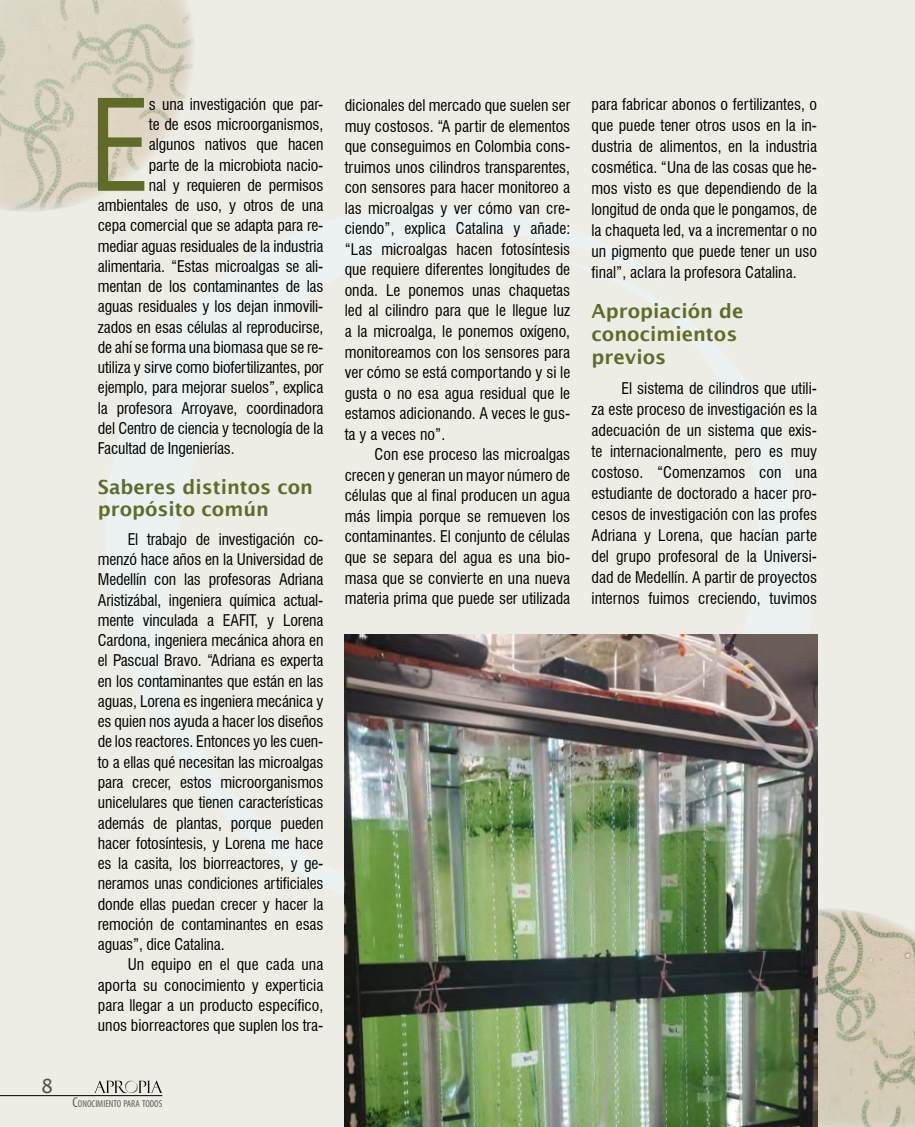
<style>
.page{position:relative;width:915px;height:1127px;background:#fff}
.page>*{position:absolute;margin:0;border:0;box-sizing:border-box;transform-origin:0 0}
.t1{font:condensed 123.45px "Swiss 721 BT";color:#5e6c27}
.t2{font:600 19.5px/23.2px "Lucida Sans";color:#5e6c27}
.t3{font:19.5px "Lucida Sans";color:#575756}
.t4{font:condensed 15.75px/20.2px "Swiss 721 BT";letter-spacing:-.01em;color:#000;text-align:justify}
.t5{font:condensed 10.05px "Myriad Pro";color:#646363}
.s1{font-size:14.4px}
</style>
<div class="page">
<div style="left:0;top:0;width:914px;height:1127px;background:#eeede5"></div>
<svg style="left:105px;top:207px;width:713px;height:700px"></svg>
<img style="left:816px;top:907px;width:98px;height:220px">
<img style="left:344px;top:635px;width:472px;height:492px">
<img style="left:0;top:0;width:197px;height:213px">
<p class="t3" style="left:41px;top:1074px;width:14px">8</p>
<h1 class="t1" style="left:90px;top:72px;width:62px">E</h1>
<p class="t4" style="left:149px;top:94px;width:176px">s una investigación que par-</p>
<p class="t4" style="left:149px;top:114px;width:176px">te de esos microorganismos,</p>
<p class="t4" style="left:149px;top:134px;width:176px">algunos nativos que hacen</p>
<p class="t4" style="left:149px;top:155px;width:176px">parte de la microbiota nacio-</p>
<p class="t4" style="left:149px;top:175px;width:176px">nal y requieren de permisos</p>
<p class="t4" style="left:98px;top:195px;width:227px">ambientales de uso, y otros de una</p>
<p class="t4" style="left:98px;top:215px;width:227px">cepa comercial que se adapta para re-</p>
<p class="t4" style="left:98px;top:236px;width:227px">mediar aguas residuales de la industria</p>
<p class="t4" style="left:98px;top:256px;width:227px">alimentaria. “Estas microalgas se ali-</p>
<p class="t4" style="left:98px;top:276px;width:227px">mentan de los contaminantes de las</p>
<p class="t4" style="left:98px;top:296px;width:227px">aguas residuales y los dejan inmovili-</p>
<p class="t4" style="left:98px;top:317px;width:227px">zados en esas células al reproducirse,</p>
<p class="t4" style="left:98px;top:337px;width:227px">de ahí se forma una biomasa que se re-</p>
<p class="t4" style="left:98px;top:357px;width:227px">utiliza y sirve como biofertilizantes, por</p>
<p class="t4" style="left:98px;top:377px;width:227px">ejemplo, para mejorar suelos”, explica</p>
<p class="t4" style="left:98px;top:398px;width:227px">la profesora Arroyave, coordinadora</p>
<p class="t4" style="left:98px;top:418px;width:227px">del Centro de ciencia y tecnología de la</p>
<p class="t4" style="left:98px;top:438px;width:138px">Facultad de Ingenierías.</p>
<p class="t2" style="left:98px;top:475px;width:217px;line-height:22.5px">Saberes distintos con propósito común</p>
<p class="t4" style="left:98px;top:529px;width:227px;text-indent:30px">El trabajo de investigación co&shy;menzó hace años en la Universidad de Medellín con las profesoras Adriana Aristizábal, ingeniera química actual&shy;mente vinculada a EAFIT, y Lorena Cardona, ingeniera mecánica ahora en el Pascual Bravo. “Adriana es experta en los contaminantes que están en las aguas, Lorena es ingeniera mecánica y es quien nos ayuda a hacer los diseños de los reactores. Entonces yo les cuen&shy;to a ellas qué necesitan las microalgas para crecer, estos microorganismos unicelulares que tienen características además de plantas, porque pueden hacer fotosíntesis, y Lorena me hace es la casita, los biorreactores, y ge&shy;neramos unas condiciones artificiales donde ellas puedan crecer y hacer la remoción de contaminantes en esas aguas”, dice Catalina.</p>
<p class="t4" style="left:98px;top:954px;width:227px;text-indent:30px">Un equipo en el que cada una aporta su conocimiento y experticia para llegar a un producto específico, unos biorreactores que suplen los tra-</p>
<p class="t5" style="left:73px;top:1097px;width:91px"><span class="s1">C</span>ONOCIMIENTO PARA TODOS</p>
<p class="t4" style="left:344px;top:95px;width:227px">dicionales del mercado que suelen ser muy costosos. “A partir de elementos que conseguimos en Colombia cons&shy;truimos unos cilindros transparentes, con sensores para hacer monitoreo a las microalgas y ver cómo van cre&shy;ciendo”, explica Catalina y añade: “Las microalgas hacen fotosíntesis que requiere diferentes longitudes de onda. Le ponemos unas chaquetas led al cilindro para que le llegue luz a la microalga, le ponemos oxígeno, monitoreamos con los sensores para ver cómo se está comportando y si le gusta o no esa agua residual que le estamos adicionando. A veces le gus&shy;ta y a veces no”.</p>
<p class="t4" style="left:344px;top:444px;width:227px;text-indent:30px">Con ese proceso las microalgas crecen y generan un mayor número de células que al final producen un agua más limpia porque se remueven los contaminantes. El conjunto de células que se separa del agua es una bio&shy;masa que se convierte en una nueva materia prima que puede ser utilizada</p>
<p class="t4" style="left:591px;top:94px;width:227px;line-height:21px">para fabricar abonos o fertilizantes, o que puede tener otros usos en la in&shy;dustria de alimentos, en la industria cosmética. “Una de las cosas que he&shy;mos visto es que dependiendo de la longitud de onda que le pongamos, de la chaqueta led, va a incrementar o no un pigmento que puede tener un uso final”, aclara la profesora Catalina.</p>
<p class="t2" style="left:591px;top:299px;width:153px">Apropiación de conocimientos previos</p>
<p class="t4" style="left:591px;top:378px;width:227px;line-height:21px;text-indent:30px">El sistema de cilindros que utili&shy;za este proceso de investigación es la adecuación de un sistema que exis&shy;te internacionalmente, pero es muy costoso. “Comenzamos con una estudiante de doctorado a hacer pro&shy;cesos de investigación con las profes Adriana y Lorena, que hacían parte del grupo profesoral de la Universi&shy;dad de Medellín. A partir de proyectos internos fuimos creciendo, tuvimos</p>
</div>
